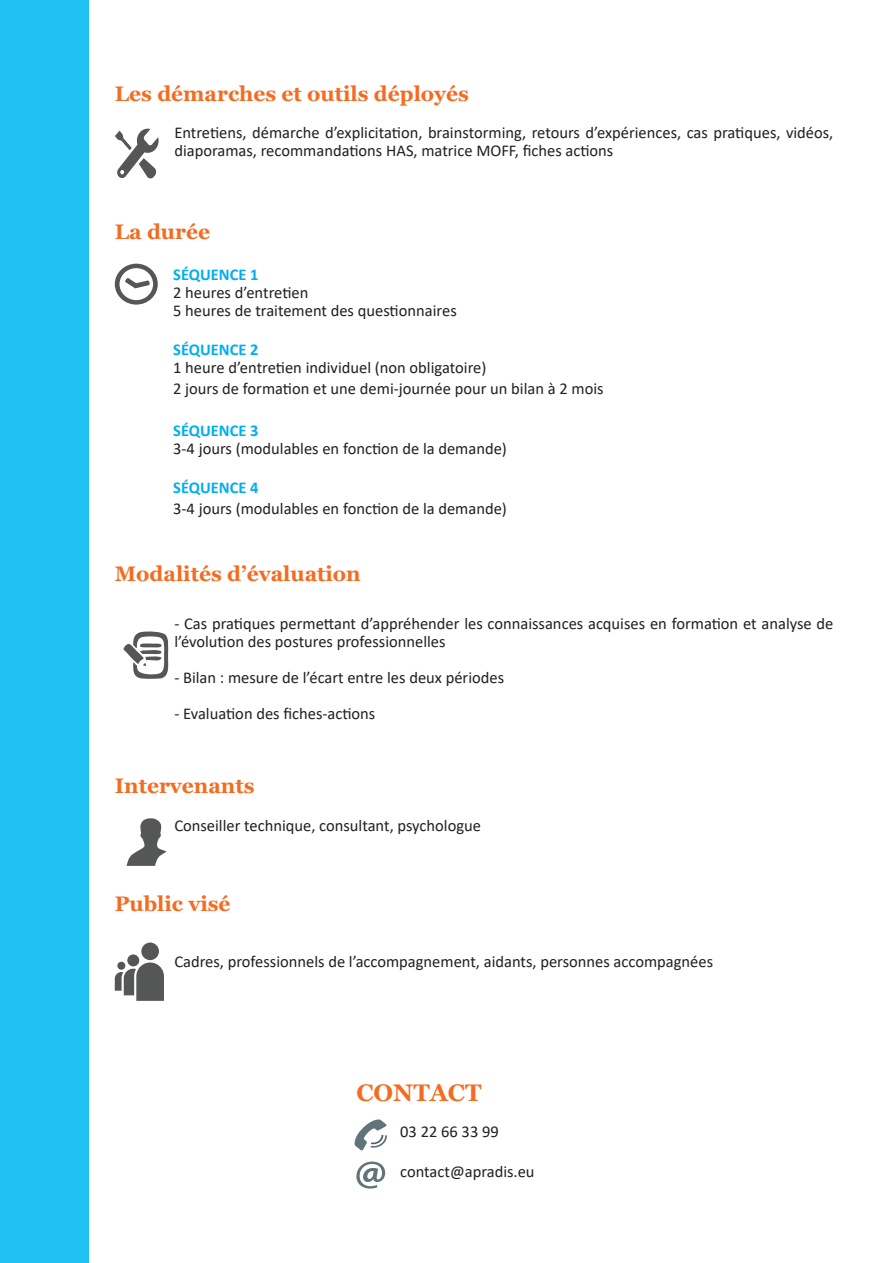
<style>
.page{position:relative;width:893px;height:1263px;background:#fff}
.page>*{position:absolute;margin:0;border:0;box-sizing:border-box;transform-origin:0 0}
.t1{font:700 24px "Georgia";color:#f36c21}
.t2{font:700 21px "Georgia";color:#f36c21}
.Paragraph_Style_1{font:16.5px/18px "Calibri";color:#231f20}
.Paragraph_Style_1-2{font:700 16.5px "Calibri";color:#00aeef}
</style>
<div class="page">
<div style="left:0;top:0;width:88px;height:1263px;background:#1fc2f3"></div>
<svg style="left:356px;top:1161px;width:29px;height:27px"></svg>
<svg style="left:355px;top:1119px;width:32px;height:31px"></svg>
<svg style="left:115px;top:129px;width:44px;height:50px"></svg>
<svg style="left:115px;top:264px;width:43px;height:41px"></svg>
<svg style="left:127px;top:818px;width:40px;height:48px"></svg>
<svg style="left:115px;top:942px;width:49px;height:59px"></svg>
<svg style="left:123px;top:631px;width:46px;height:48px"></svg>
<p class="t2" style="left:115px;top:80px;width:356px">Les démarches et outils déployés</p>
<p class="Paragraph_Style_1" style="left:174px;top:123px;width:661px">Entretiens, démarche d’explicitation, brainstorming, retours d’expériences, cas pratiques, vidéos, diaporamas, recommandations HAS, matrice MOFF, fiches actions</p>
<p class="t2" style="left:115px;top:219px;width:97px">La durée</p>
<p class="Paragraph_Style_1-2" style="left:173px;top:263px;width:87px">SÉQUENCE 1</p>
<p class="Paragraph_Style_1" style="left:173px;top:283px;width:137px">2 heures d’entretien</p>
<p class="Paragraph_Style_1" style="left:173px;top:301px;width:285px">5 heures de traitement des questionnaires</p>
<p class="Paragraph_Style_1-2" style="left:173px;top:338px;width:87px">SÉQUENCE 2</p>
<p class="Paragraph_Style_1" style="left:173px;top:358px;width:315px">1 heure d’entretien individuel (non obligatoire)</p>
<p class="Paragraph_Style_1" style="left:173px;top:379px;width:432px">2 jours de formation et une demi-journée pour un bilan à 2 mois</p>
<p class="Paragraph_Style_1-2" style="left:173px;top:419px;width:87px">SÉQUENCE 3</p>
<p class="Paragraph_Style_1" style="left:173px;top:439px;width:335px">3-4 jours (modulables en fonction de la demande)</p>
<p class="Paragraph_Style_1-2" style="left:173px;top:476px;width:87px">SÉQUENCE 4</p>
<p class="Paragraph_Style_1" style="left:173px;top:499px;width:335px">3-4 jours (modulables en fonction de la demande)</p>
<p class="t2" style="left:115px;top:561px;width:247px">Modalités d’évaluation</p>
<p class="Paragraph_Style_1" style="left:174px;top:614px;width:661px">- Cas pratiques permettant d’appréhender les connaissances acquises en formation et analyse de l’évolution des postures professionnelles</p>
<p class="Paragraph_Style_1" style="left:174px;top:668px;width:331px">- Bilan : mesure de l’écart entre les deux périodes</p>
<p class="Paragraph_Style_1" style="left:174px;top:704px;width:203px">- Evaluation des fiches-actions</p>
<p class="t2" style="left:115px;top:772px;width:141px">Intervenants</p>
<p class="Paragraph_Style_1" style="left:174px;top:816px;width:308px">Conseiller technique, consultant, psychologue</p>
<p class="t2" style="left:115px;top:890px;width:117px">Public visé</p>
<p class="Paragraph_Style_1" style="left:174px;top:952px;width:540px">Cadres, professionnels de l’accompagnement, aidants, personnes accompagnées</p>
<p class="t1" style="left:356px;top:1077px;width:127px">CONTACT</p>
<p class="Paragraph_Style_1" style="left:400px;top:1122px;width:100px">03 22 66 33 99</p>
<p class="Paragraph_Style_1" style="left:400px;top:1162px;width:136px">contact@apradis.eu</p>
</div>
